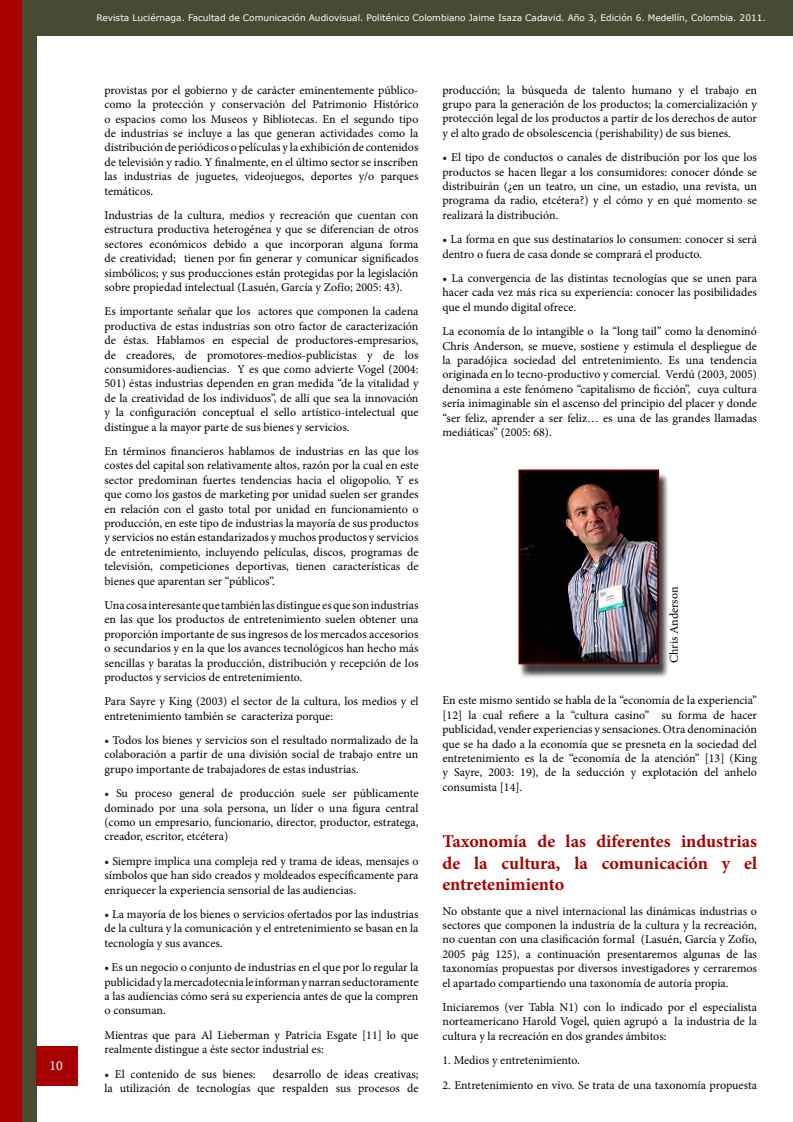
<style>
.page{position:relative;width:793px;height:1122px;background:#fff}
.page>*{position:absolute;margin:0;border:0;box-sizing:border-box;transform-origin:0 0}
.t1{font:700 18px/21.6px "Minion Pro";color:#a70000;text-align:justify}
.t2{font:14px "Minion Pro";color:#fff}
.t3{font:12px/14.4px "Minion Pro";color:#000;text-align:justify}
.t4{font:9px "MS Reference Sans Serif";color:#fff}
</style>
<div class="page">
<div style="left:11px;top:0;width:25px;height:1122px;background:#474b34"></div>
<div style="left:1px;top:0;width:792px;height:36px;background:#474b34"></div>
<div style="left:0;top:0;width:22px;height:1122px;background:#a70000"></div>
<div style="left:36px;top:1046px;width:42px;height:40px;background:#a70000"></div>
<div style="left:518px;top:473px;width:151px;height:206px;background:#000;opacity:.75"></div>
<img style="left:521px;top:473px;width:135px;height:188px">
<div style="left:518px;top:470px;width:141px;height:194px;border:2px solid #4f0000"></div>
<p class="t2" style="left:50px;top:1056px;width:15px">10</p>
<p class="t4" style="left:96px;top:12px;width:671px">Revista Luciérnaga. Facultad de Comunicación Audiovisual. Politénico Colombiano Jaime Isaza Cadavid. Año 3, Edición 6. Medellín, Colombia. 2011.</p>
<p class="t3" style="left:104px;top:83px;width:316px">provistas por el gobierno y de carácter eminentemente público&shy;como la protección y conservación del Patrimonio Histórico o espacios como los Museos y Bibliotecas. En el segundo tipo de industrias se incluye a las que generan actividades como la distribución de periódicos o películas y la exhibición de contenidos de televisión y radio. Y finalmente, en el último sector se inscriben las industrias de juguetes, videojuegos, deportes y/o parques temáticos.</p>
<p class="t3" style="left:104px;top:208px;width:316px">Industrias de la cultura, medios y recreación que cuentan con estructura productiva heterogénea y que se diferencian de otros sectores económicos debido a que incorporan alguna forma de creatividad; tienen por fin generar y comunicar significados simbólicos; y sus producciones están protegidas por la legislación sobre propiedad intelectual (Lasuén, García y Zofío; 2005: 43).</p>
<p class="t3" style="left:104px;top:304px;width:316px">Es importante señalar que los actores que componen la cadena productiva de estas industrias son otro factor de caracterización de éstas. Hablamos en especial de productores-empresarios, de creadores, de promotores-medios-publicistas y de los consumidores-audiencias. Y es que como advierte Vogel (2004:<br>501) éstas industrias dependen en gran medida “de la vitalidad y de la creatividad de los individuos”, de allí que sea la innovación y la configuración conceptual el sello artístico-intelectual que distingue a la mayor parte de sus bienes y servicios.</p>
<p class="t3" style="left:104px;top:444px;width:316px">En términos financieros hablamos de industrias en las que los costes del capital son relativamente altos, razón por la cual en este sector predominan fuertes tendencias hacia el oligopolio. Y es que como los gastos de marketing por unidad suelen ser grandes en relación con el gasto total por unidad en funcionamiento o producción, en este tipo de industrias la mayoría de sus productos y servicios no están estandarizados y muchos productos y servicios de entretenimiento, incluyendo películas, discos, programas de televisión, competiciones deportivas, tienen características de bienes que aparentan ser “públicos”.</p>
<p class="t3" style="left:104px;top:598px;width:316px">Una cosa interesante que también las distingue es que son industrias en las que los productos de entretenimiento suelen obtener una proporción importante de sus ingresos de los mercados accesorios o secundarios y en la que los avances tecnológicos han hecho más sencillas y baratas la producción, distribución y recepción de los productos y servicios de entretenimiento.</p>
<p class="t3" style="left:104px;top:694px;width:315px">Para Sayre y King (2003) el sector de la cultura, los medios y el entretenimiento también se caracteriza porque:</p>
<p class="t3" style="left:104px;top:733px;width:316px">• Todos los bienes y servicios son el resultado normalizado de la colaboración a partir de una división social de trabajo entre un grupo importante de trabajadores de estas industrias.</p>
<p class="t3" style="left:104px;top:786px;width:316px">• Su proceso general de producción suele ser públicamente dominado por una sola persona, un líder o una figura central (como un empresario, funcionario, director, productor, estratega, creador, escritor, etcétera)</p>
<p class="t3" style="left:104px;top:854px;width:316px">• Siempre implica una compleja red y trama de ideas, mensajes o símbolos que han sido creados y moldeados específicamente para enriquecer la experiencia sensorial de las audiencias.</p>
<p class="t3" style="left:104px;top:907px;width:315px">• La mayoría de los bienes o servicios ofertados por las industrias de la cultura y la comunicación y el entretenimiento se basan en la tecnología y sus avances.</p>
<p class="t3" style="left:104px;top:960px;width:316px">• Es un negocio o conjunto de industrias en el que por lo regular la publicidad y la mercadotecnia le informan y narran seductoramente a las audiencias cómo será su experiencia antes de que la compren o consuman.</p>
<p class="t3" style="left:104px;top:1028px;width:316px">Mientras que para Al Lieberman y Patricia Esgate [11] lo que realmente distingue a éste sector industrial es:</p>
<p class="t3" style="left:104px;top:1067px;width:153px">• El contenido de sus bienes:</p>
<p class="t3" style="left:104px;top:1067px;width:316px;text-align:right">desarrollo de ideas creativas;<br>la utilización de tecnologías que respalden sus procesos de</p>
<p class="t3" style="left:443px;top:83px;width:316px">producción; la búsqueda de talento humano y el trabajo en grupo para la generación de los productos; la comercialización y protección legal de los productos a partir de los derechos de autor y el alto grado de obsolescencia (perishability) de sus bienes.</p>
<p class="t3" style="left:443px;top:150px;width:316px">• El tipo de conductos o canales de distribución por los que los productos se hacen llegar a los consumidores: conocer dónde se distribuirán (¿en un teatro, un cine, un estadio, una revista, un programa da radio, etcétera?) y el cómo y en qué momento se realizará la distribución.</p>
<p class="t3" style="left:443px;top:232px;width:316px">• La forma en que sus destinatarios lo consumen: conocer si será dentro o fuera de casa donde se comprará el producto.</p>
<p class="t3" style="left:443px;top:271px;width:316px">• La convergencia de las distintas tecnologías que se unen para hacer cada vez más rica su experiencia: conocer las posibilidades que el mundo digital ofrece.</p>
<p class="t3" style="left:443px;top:324px;width:316px">La economía de lo intangible o la “long tail” como la denominó Chris Anderson, se mueve, sostiene y estimula el despliegue de la paradójica sociedad del entretenimiento. Es una tendencia originada en lo tecno-productivo y comercial. Verdú (2003, 2005) denomina a este fenómeno “capitalismo de ficción”, cuya cultura sería inimaginable sin el ascenso del principio del placer y donde “ser feliz, aprender a ser feliz… es una de las grandes llamadas mediáticas” (2005: 68).</p>
<p class="t3" style="left:667px;top:663px;width:78px;rotate:-90deg">Chris Anderson</p>
<p class="t3" style="left:443px;top:693px;width:316px">En este mismo sentido se habla de la “economía de la experiencia” [12] la cual refiere a la “cultura casino” su forma de hacer publicidad, vender experiencias y sensaciones. Otra denominación que se ha dado a la economía que se presneta en la sociedad del entretenimiento es la de “economía de la atención” [13] (King y Sayre, 2003: 19), de la seducción y explotación del anhelo consumista [14].</p>
<h1 class="t1" style="left:442px;top:830px;width:316px">Taxonomía de las diferentes industrias de la cultura, la comunicación y el entretenimiento</h1>
<p class="t3" style="left:442px;top:904px;width:316px">No obstante que a nivel internacional las dinámicas industrias o sectores que componen la industria de la cultura y la recreación, no cuentan con una clasificación formal (Lasuén, García y Zofío, 2005 pág 125), a continuación presentaremos algunas de las taxonomías propuestas por diversos investigadores y cerraremos el apartado compartiendo una taxonomía de autoría propia.</p>
<p class="t3" style="left:442px;top:1000px;width:316px">Iniciaremos (ver Tabla N1) con lo indicado por el especialista norteamericano Harold Vogel, quien agrupó a la industria de la cultura y la recreación en dos grandes ámbitos:</p>
<p class="t3" style="left:442px;top:1053px;width:139px">1. Medios y entretenimiento.</p>
<p class="t3" style="left:442px;top:1078px;width:316px">2. Entretenimiento en vivo. Se trata de una taxonomía propuesta</p>
</div>
